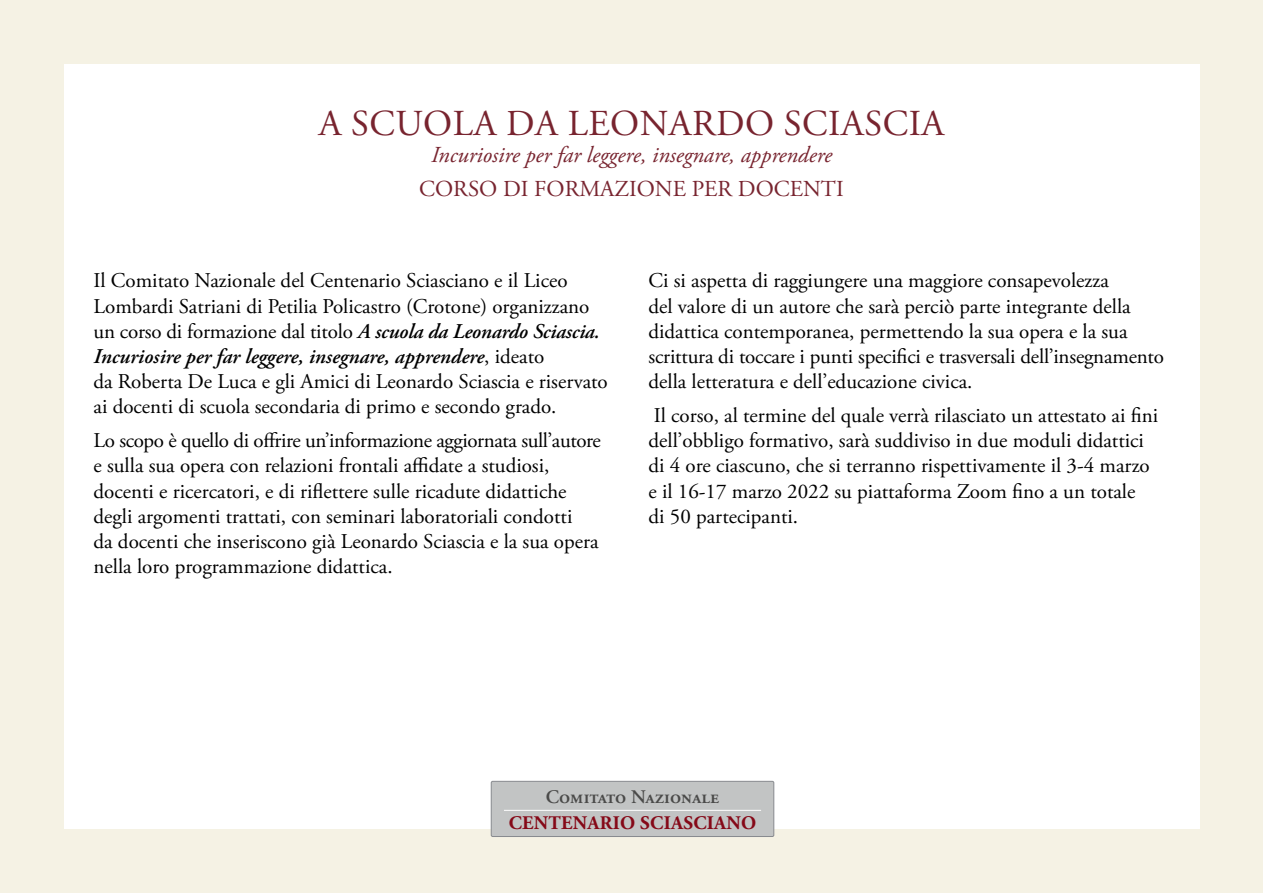
<style>
.page{position:relative;width:1263px;height:893px;background:#fff}
.page>*{position:absolute;margin:0;border:0;box-sizing:border-box;transform-origin:0 0}
.t1{font:36.45px "Adobe Garamond Pro";letter-spacing:.015em;color:#78242f}
.t2{font:italic 22.8px "Adobe Garamond Pro";color:#78242f}
.t3{font:22.8px "Adobe Garamond Pro";color:#78242f}
.t4{font:21px/25.2px "Adobe Garamond Pro";color:#000}
.t5{font:700 19.2px "Adobe Garamond Pro";letter-spacing:.015em;color:#850918}
.t6{font:600 19.2px "Adobe Garamond Pro";color:#4a4a49}
.s1{font-weight:600;font-style:italic}
</style>
<div class="page">
<div style="left:0;top:0;width:1263px;height:64px;background:#f5f2e4"></div>
<div style="left:0;top:30px;width:64px;height:863px;background:#f5f2e4"></div>
<div style="left:1200px;top:26px;width:63px;height:867px;background:#f5f2e4"></div>
<div style="left:1px;top:829px;width:1262px;height:64px;background:#f5f2e4"></div>
<div style="left:491px;top:781px;width:283px;height:55px;background:#c2c4c4;border-radius:2px"></div>
<div style="left:491px;top:781px;width:283px;height:56px;border:1px solid #878a8e;border-radius:2px"></div>
<hr style="left:504px;top:810px;width:257px;height:1px;background:#fff">
<h1 class="t1" style="left:319px;top:101px;width:627px">A SCUOLA DA LEONARDO SCIASCIA</h1>
<p class="t2" style="left:431px;top:141px;width:402px">Incuriosire per far leggere, insegnare, apprendere</p>
<p class="t3" style="left:419px;top:175px;width:426px">CORSO DI FORMAZIONE PER DOCENTI</p>
<p class="t4" style="left:94px;top:269px;width:516px">Il Comitato Nazionale del Centenario Sciasciano e il Liceo Lombardi Satriani di Petilia Policastro (Crotone) organizzano un corso di formazione dal titolo <span class="s1">A scuola da Leonardo Sciascia.<br>Incuriosire per far leggere, insegnare, apprendere</span>, ideato<br>da Roberta De Luca e gli Amici di Leonardo Sciascia e riservato ai docenti di scuola secondaria di primo e secondo grado.</p>
<p class="t4" style="left:94px;top:429px;width:509px">Lo scopo è quello di offrire un’informazione aggiornata sull’autore e sulla sua opera con relazioni frontali affidate a studiosi, docenti e ricercatori, e di riflettere sulle ricadute didattiche degli argomenti trattati, con seminari laboratoriali condotti<br>da docenti che inseriscono già Leonardo Sciascia e la sua opera nella loro programmazione didattica.</p>
<p class="t4" style="left:648px;top:269px;width:517px">Ci si aspetta di raggiungere una maggiore consapevolezza<br>del valore di un autore che sarà perciò parte integrante della didattica contemporanea, permettendo la sua opera e la sua scrittura di toccare i punti specifici e trasversali dell’insegnamento della letteratura e dell’educazione civica.</p>
<p class="t4" style="left:648px;top:403px;width:511px">Il corso, al termine del quale verrà rilasciato un attestato ai fini dell’obbligo formativo, sarà suddiviso in due moduli didattici di 4 ore ciascuno, che si terranno rispettivamente il 3-4 marzo e il 16-17 marzo 2022 su piattaforma Zoom fino a un totale<br>di 50 partecipanti.</p>
<p class="t6" style="left:546px;top:786px;width:175px">Comitato Nazionale</p>
<p class="t5" style="left:509px;top:811px;width:249px">CENTENARIO SCIASCIANO</p>
</div>
